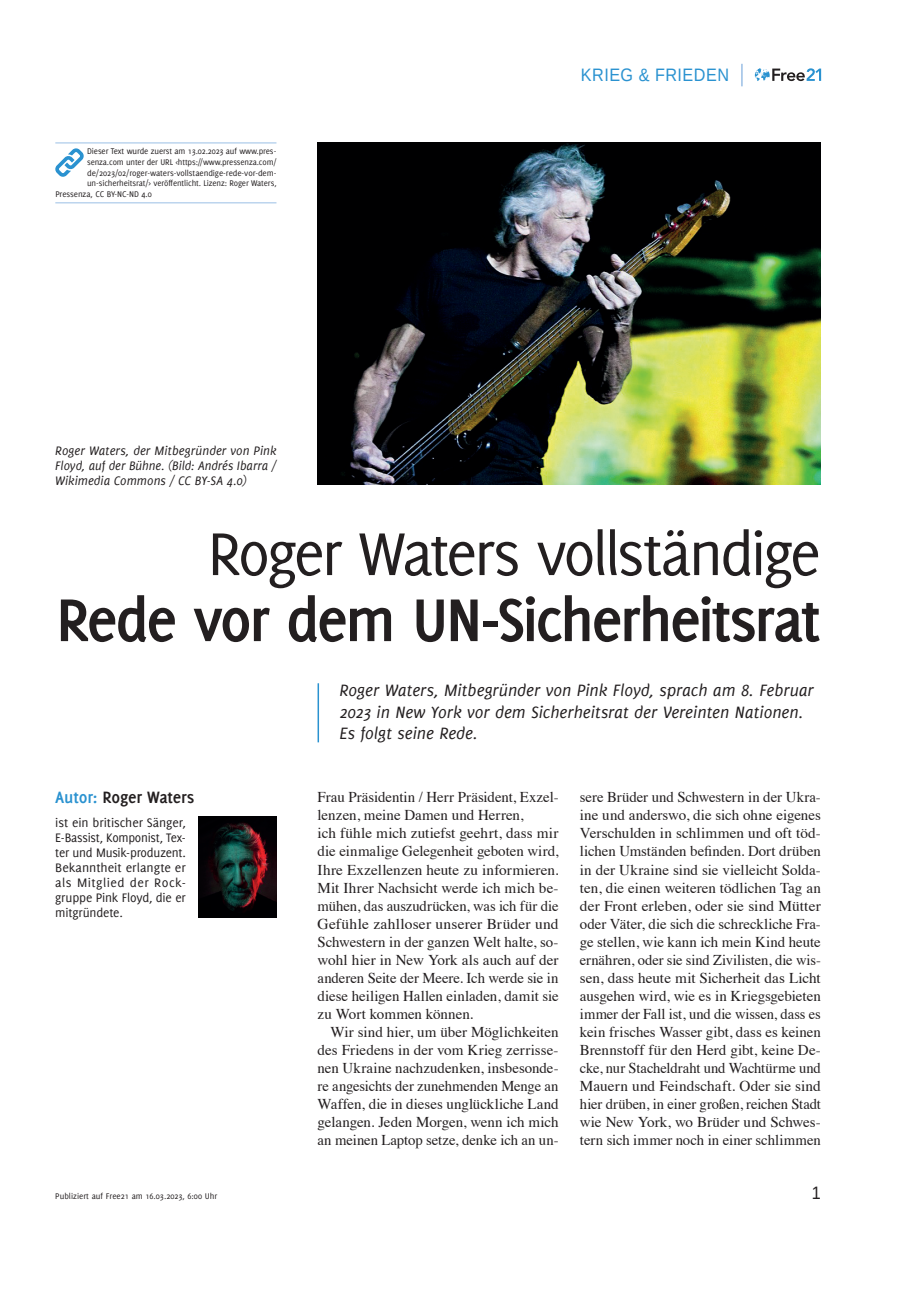
<style>
.page{position:relative;width:906px;height:1289px;background:#fff}
.page>*{position:absolute;margin:0;border:0;box-sizing:border-box;transform-origin:0 0}
.t1{font:700 66px "Delicious";letter-spacing:-.045em;color:#231f20}
.t2{font:66px "Delicious";letter-spacing:-.045em;color:#231f20}
.t3{font:italic 18px/21.6px "Delicious";letter-spacing:-.005em;color:#231f20}
.t4{font:700 18px "Delicious";letter-spacing:-.01em;color:#231f20}
.t5{font:18px "Liberation Sans";letter-spacing:.03em;color:#2a92d0;scale:.9 1}
.t6{font:18px "Liberation Sans";color:#231f20;scale:.9 1}
.t7{font:15px/18px "Times";color:#231f20;text-align:justify}
.t8{font:13.5px/15px "Delicious";letter-spacing:-.01em;color:#231f20;text-align:justify}
.t9{font:italic 13.5px/15px "Delicious";color:#231f20;text-align:justify}
.t10{font:9px "Delicious";letter-spacing:-.015em;color:#231f20}
.s1{color:#2a92d0}
</style>
<div class="page">
<svg style="left:755px;top:68px;width:66px;height:13px"></svg>
<svg style="left:741px;top:64px;width:1px;height:22px"></svg>
<hr style="left:317px;top:683px;width:2px;height:59px;background:#2a92d0">
<img style="left:317px;top:142px;width:504px;height:342px">
<img style="left:199px;top:816px;width:77px;height:101px">
<hr style="left:55px;top:142px;width:221px;height:1px;background:#9abfe5">
<hr style="left:55px;top:202px;width:221px;height:1px;background:#9abfe5">
<svg style="left:55px;top:148px;width:29px;height:29px"></svg>
<p class="t10" style="left:87px;top:146px;width:191px">Dieser Text wurde zuerst am 13.02.2023 auf www.pres-</p>
<p class="t10" style="left:87px;top:157px;width:191px">senza.com unter der URL &lt;https://www.pressenza.com/</p>
<p class="t10" style="left:87px;top:167px;width:191px">de/2023/02/roger-waters-vollstaendige-rede-vor-dem-</p>
<p class="t10" style="left:87px;top:178px;width:191px">un-sicherheitsrat/&gt; veröffentlicht. Lizenz: Roger Waters,</p>
<p class="t10" style="left:55px;top:189px;width:98px">Pressenza, CC BY-NC-ND 4.0</p>
<p class="t9" style="left:55px;top:443px;width:223px">Roger Waters, der Mitbegründer von Pink Floyd, auf der Bühne. (Bild: Andrés Ibarra / Wikimedia Commons / CC BY-SA 4.0)</p>
<p class="t5" style="left:581px;top:63px;width:166px">KRIEG &amp; FRIEDEN</p>
<h1 class="t2" style="left:208px;top:516px;width:615px">Roger Waters vollständige</h1>
<h1 class="t1" style="left:56px;top:582px;width:766px">Rede vor dem UN-Sicherheitsrat</h1>
<p class="t4" style="left:55px;top:787px;width:141px"><span class="s1">Autor:</span> Roger Waters</p>
<p class="t8" style="left:55px;top:814px;width:132px">ist ein britischer Sänger, E-Bassist, Komponist, Tex&shy;ter und Musik-produzent.<br>Bekanntheit erlangte er als Mitglied der Rock&shy;gruppe Pink Floyd, die er mitgründete.</p>
<p class="t3" style="left:339px;top:679px;width:476px">Roger Waters, Mitbegründer von Pink Floyd, sprach am 8. Februar<br>2023 in New York vor dem Sicherheitsrat der Vereinten Nationen.<br>Es folgt seine Rede.</p>
<p class="t7" style="left:317px;top:787px;width:242px;text-align:left">Frau Präsidentin / Herr Präsident, Exzel&shy;lenzen, meine Damen und Herren,<br>ich fühle mich zutiefst geehrt, dass mir die einmalige Gelegenheit geboten wird, Ihre Exzellenzen heute zu informieren.<br>Mit Ihrer Nachsicht werde ich mich be&shy;mühen, das auszudrücken, was ich für die Gefühle zahlloser unserer Brüder und Schwestern in der ganzen Welt halte, so&shy;wohl hier in New York als auch auf der anderen Seite der Meere. Ich werde sie in diese heiligen Hallen einladen, damit sie zu Wort kommen können.</p>
<p class="t7" style="left:317px;top:1021px;width:242px;text-indent:13px">Wir sind hier, um über Möglichkeiten des Friedens in der vom Krieg zerrisse&shy;nen Ukraine nachzudenken, insbesonde&shy;re angesichts der zunehmenden Menge an Waffen, die in dieses unglückliche Land gelangen. Jeden Morgen, wenn ich mich an meinen Laptop setze, denke ich an un-</p>
<p class="t7" style="left:580px;top:787px;width:242px">sere Brüder und Schwestern in der Ukra&shy;ine und anderswo, die sich ohne eigenes Verschulden in schlimmen und oft töd&shy;lichen Umständen befinden. Dort drüben in der Ukraine sind sie vielleicht Solda&shy;ten, die einen weiteren tödlichen Tag an der Front erleben, oder sie sind Mütter oder Väter, die sich die schreckliche Fra&shy;ge stellen, wie kann ich mein Kind heute ernähren, oder sie sind Zivilisten, die wis&shy;sen, dass heute mit Sicherheit das Licht ausgehen wird, wie es in Kriegsgebieten immer der Fall ist, und die wissen, dass es kein frisches Wasser gibt, dass es keinen Brennstoff für den Herd gibt, keine De&shy;cke, nur Stacheldraht und Wachtürme und Mauern und Feindschaft. Oder sie sind hier drüben, in einer großen, reichen Stadt wie New York, wo Brüder und Schwes&shy;tern sich immer noch in einer schlimmen</p>
<p class="t10" style="left:55px;top:1190px;width:163px">Publiziert auf Free21 am 16.03.2023, 6:00 Uhr</p>
<p class="t6" style="left:812px;top:1181px;width:12px">1</p>
</div>
